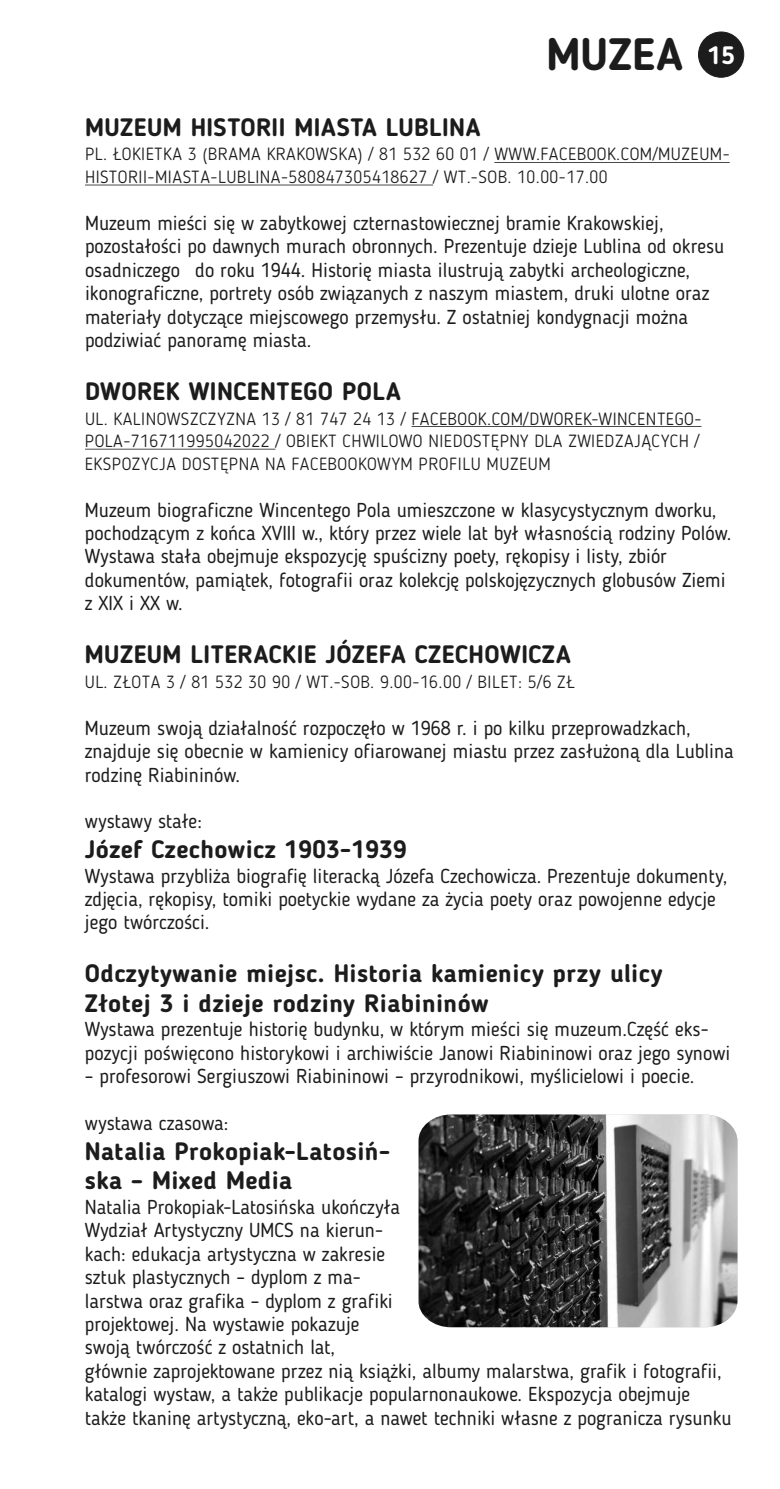
<style>
.page{position:relative;width:780px;height:1489px;background:#fff}
.page>*{position:absolute;margin:0;border:0;box-sizing:border-box;transform-origin:0 0}
.t1{font:700 45px "Blogger Sans";letter-spacing:.005em;color:#1c1c1c}
.t2{font:700 25px/29.5px "Blogger Sans";letter-spacing:.015em;color:#1c1c1c}
.t3{font:20px/23.5px "Blogger Sans";color:#1c1c1c}
.t4{font:300 17.5px/22.5px "Blogger Sans";letter-spacing:.03em;color:#1c1c1c}
</style>
<div class="page">
<div style="left:698px;top:32px;width:46px;height:45px;background:#1c1c1c;border:1px solid #1c1c1c;border-radius:50%"></div>
<hr style="left:494px;top:162px;width:235px;height:1px;background:#1c1c1c">
<hr style="left:85px;top:185px;width:348px;height:1px;background:#1c1c1c">
<hr style="left:411px;top:426px;width:290px;height:1px;background:#1c1c1c">
<hr style="left:85px;top:449px;width:190px;height:1px;background:#1c1c1c">
<img style="left:418px;top:1114px;width:319px;height:213px">
<h1 class="t1" style="left:546px;top:36px;width:190px">MUZEA <sup>15</sup></h1>
<p class="t2" style="left:85px;top:115px;width:397px">MUZEUM HISTORII MIASTA LUBLINA</p>
<p class="t4" style="left:85px;top:145px;width:646px">PL. ŁOKIETKA 3 (BRAMA KRAKOWSKA) / 81 532 60 01 / WWW.FACEBOOK.COM/MUZEUM-<br>HISTORII-MIASTA-LUBLINA-580847305418627 / WT.-SOB. 10.00-17.00</p>
<p class="t3" style="left:85px;top:213px;width:641px">Muzeum mieści się w zabytkowej czternastowiecznej bramie Krakowskiej, pozostałości po dawnych murach obronnych. Prezentuje dzieje Lublina od okresu osadniczego do roku 1944. Historię miasta ilustrują zabytki archeologiczne, ikonograficzne, portrety osób związanych z naszym miastem, druki ulotne oraz materiały dotyczące miejscowego przemysłu. Z ostatniej kondygnacji można podziwiać panoramę miasta.</p>
<p class="t2" style="left:85px;top:379px;width:317px">DWOREK WINCENTEGO POLA</p>
<p class="t4" style="left:85px;top:409px;width:618px;text-align:justify">UL. KALINOWSZCZYZNA 13 / 81 747 24 13 / FACEBOOK.COM/DWOREK-WINCENTEGO-POLA-716711995042022 / OBIEKT CHWILOWO NIEDOSTĘPNY DLA ZWIEDZAJĄCYCH / EKSPOZYCJA DOSTĘPNA NA FACEBOOKOWYM PROFILU MUZEUM</p>
<p class="t3" style="left:85px;top:499px;width:648px">Muzeum biograficzne Wincentego Pola umieszczone w klasycystycznym dworku, pochodzącym z końca XVIII w., który przez wiele lat był własnością rodziny Polów.<br>Wystawa stała obejmuje ekspozycję spuścizny poety, rękopisy i listy, zbiór dokumentów, pamiątek, fotografii oraz kolekcję polskojęzycznych globusów Ziemi z XIX i XX w.</p>
<p class="t2" style="left:85px;top:642px;width:487px">MUZEUM LITERACKIE JÓZEFA CZECHOWICZA</p>
<p class="t4" style="left:85px;top:672px;width:491px">UL. ZŁOTA 3 / 81 532 30 90 / WT.-SOB. 9.00-16.00 / BILET: 5/6 ZŁ</p>
<p class="t3" style="left:85px;top:717px;width:650px">Muzeum swoją działalność rozpoczęło w 1968 r. i po kilku przeprowadzkach, znajduje się obecnie w kamienicy ofiarowanej miastu przez zasłużoną dla Lublina rodzinę Riabininów.</p>
<p class="t3" style="left:85px;top:811px;width:119px">wystawy stałe:</p>
<p class="t2" style="left:85px;top:836px;width:323px">Józef Czechowicz 1903-1939</p>
<p class="t3" style="left:85px;top:865px;width:643px">Wystawa przybliża biografię literacką Józefa Czechowicza. Prezentuje dokumenty, zdjęcia, rękopisy, tomiki poetyckie wydane za życia poety oraz powojenne edycje jego twórczości.</p>
<p class="t2" style="left:85px;top:961px;width:579px">Odczytywanie miejsc. Historia kamienicy przy ulicy<br>Złotej 3 i dzieje rodziny Riabininów</p>
<p class="t3" style="left:85px;top:1019px;width:647px">Wystawa prezentuje historię budynku, w którym mieści się muzeum.Część eks&shy;pozycji poświęcono historykowi i archiwiście Janowi Riabininowi oraz jego synowi</p>
<p class="t3" style="left:85px;top:1066px;width:611px">– profesorowi Sergiuszowi Riabininowi – przyrodnikowi, myślicielowi i poecie.</p>
<p class="t3" style="left:85px;top:1113px;width:145px">wystawa czasowa:</p>
<p class="t2" style="left:85px;top:1138px;width:307px">Natalia Prokopiak-Latosiń&shy;ska – Mixed Media</p>
<p class="t3" style="left:85px;top:1196px;width:648px">Natalia Prokopiak-Latosińska ukończyła<br>Wydział Artystyczny UMCS na kierun-<br>kach: edukacja artystyczna w zakresie<br>sztuk plastycznych – dyplom z ma-<br>larstwa oraz grafika – dyplom z grafiki<br>projektowej. Na wystawie pokazuje<br>swoją twórczość z ostatnich lat,<br>głównie zaprojektowane przez nią książki, albumy malarstwa, grafik i fotografii, katalogi wystaw, a także publikacje popularnonaukowe. Ekspozycja obejmuje także tkaninę artystyczną, eko-art, a nawet techniki własne z pogranicza rysunku</p>
</div>
